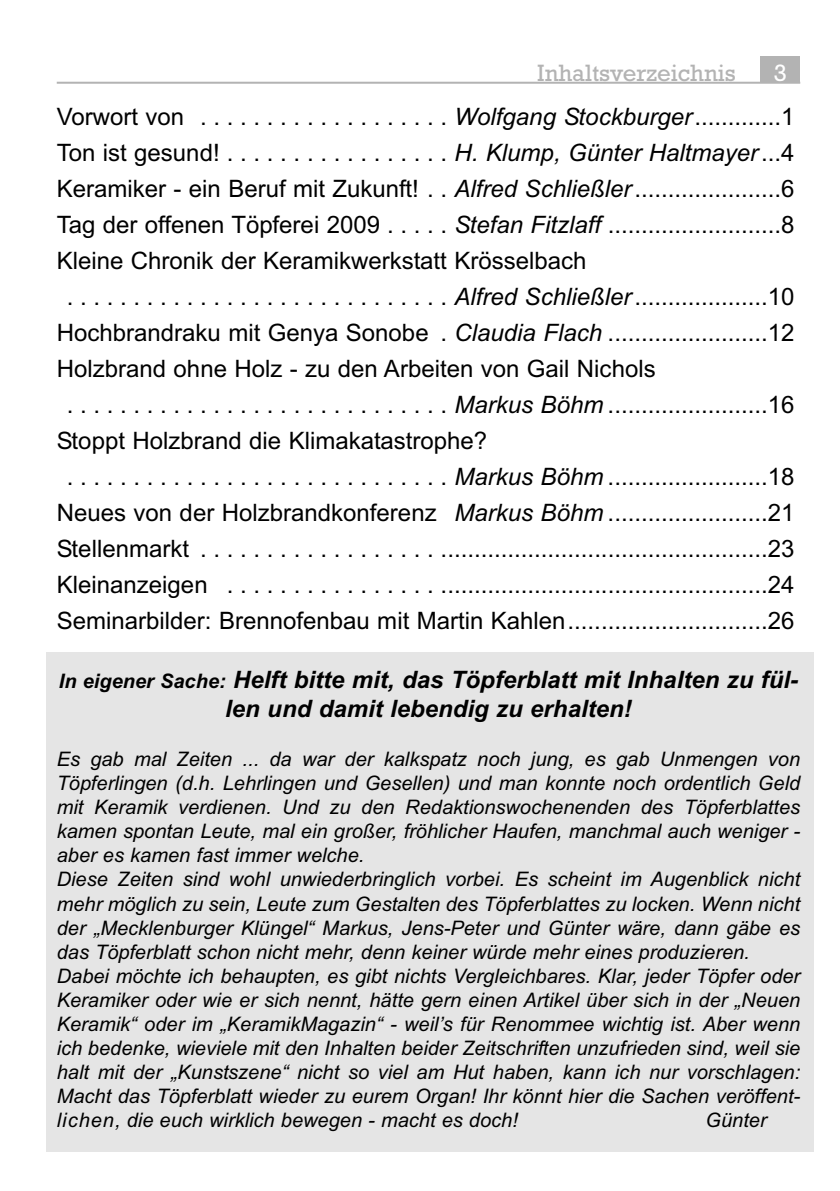
<style>
.page{position:relative;width:840px;height:1191px;background:#fff}
.page>*{position:absolute;margin:0;border:0;box-sizing:border-box;transform-origin:0 0}
.t1{font:24px "Arial";color:#000}
.t2{font:italic 700 24px/28.8px "Arial";color:#000;text-align:center}
.t3{font:24px "Rockwell";color:#b3b3b3}
.t4{font:24px "Rockwell";color:#fff}
.t5{font:italic 20px/24px "Arial";color:#000}
.s1{font-style:italic}
.s2{font-size:20px}
</style>
<div class="page">
<div style="left:46px;top:652px;width:766px;height:500px;background:#e5e5e5"></div>
<div style="left:760px;top:57px;width:39px;height:26px;background:#b3b3b3"></div>
<hr style="left:57px;top:82px;width:742px;height:2px;background:#b3b3b3">
<p class="t3" style="left:537px;top:58px;width:200px">Inhaltsverzeichnis</p>
<p class="t4" style="left:773px;top:58px;width:15px">3</p>
<p class="t1" style="left:57px;top:103px;width:739px">Vorwort von . . . . . . . . . . . . . . . . . . . <span class="s1">Wolfgang Stockburger</span>.............1</p>
<p class="t1" style="left:57px;top:139px;width:739px">Ton ist gesund! . . . . . . . . . . . . . . . . . <span class="s1">H. Klump, Günter Haltmayer</span>...4</p>
<p class="t1" style="left:57px;top:175px;width:739px">Keramiker - ein Beruf mit Zukunft! . . <span class="s1">Alfred Schließler</span>......................6</p>
<p class="t1" style="left:57px;top:211px;width:739px">Tag der offenen Töpferei 2009 . . . . . <span class="s1">Stefan Fitzlaff</span> ..........................8</p>
<p class="t1" style="left:57px;top:247px;width:531px">Kleine Chronik der Keramikwerkstatt Krösselbach</p>
<p class="t1" style="left:67px;top:283px;width:729px">. . . . . . . . . . . . . . . . . . . . . . . . . . . . . <span class="s1">Alfred Schließler</span>....................10</p>
<p class="t1" style="left:57px;top:319px;width:739px">Hochbrandraku mit Genya Sonobe . <span class="s1">Claudia Flach</span> ........................12</p>
<p class="t1" style="left:57px;top:355px;width:600px">Holzbrand ohne Holz - zu den Arbeiten von Gail Nichols</p>
<p class="t1" style="left:67px;top:391px;width:729px">. . . . . . . . . . . . . . . . . . . . . . . . . . . . . <span class="s1">Markus Böhm</span> ........................16</p>
<p class="t1" style="left:57px;top:427px;width:432px">Stoppt Holzbrand die Klimakatastrophe?</p>
<p class="t1" style="left:67px;top:463px;width:729px">. . . . . . . . . . . . . . . . . . . . . . . . . . . . . <span class="s1">Markus Böhm</span> ........................18</p>
<p class="t1" style="left:57px;top:499px;width:739px">Neues von der Holzbrandkonferenz <span class="s1">Markus Böhm</span> ........................21</p>
<p class="t1" style="left:57px;top:535px;width:739px">Stellenmarkt . . . . . . . . . . . . . . . . . . .................................................23</p>
<p class="t1" style="left:57px;top:571px;width:739px">Kleinanzeigen . . . . . . . . . . . . . . . . .................................................24</p>
<p class="t1" style="left:57px;top:607px;width:739px">Seminarbilder: Brennofenbau mit Martin Kahlen..............................26</p>
<p class="t2" style="left:59px;top:665px;width:740px"><span class="s2">In eigener Sache:</span> Helft bitte mit, das Töpferblatt mit Inhalten zu fül&shy;len und damit lebendig zu erhalten!</p>
<p class="t5" style="left:57px;top:747px;width:744px">Es gab mal Zeiten ... da war der kalkspatz noch jung, es gab Unmengen von Töpferlingen (d.h. Lehrlingen und Gesellen) und man konnte noch ordentlich Geld mit Keramik verdienen. Und zu den Redaktionswochenenden des Töpferblattes kamen spontan Leute, mal ein großer, fröhlicher Haufen, manchmal auch weniger - aber es kamen fast immer welche.<br>Diese Zeiten sind wohl unwiederbringlich vorbei. Es scheint im Augenblick nicht mehr möglich zu sein, Leute zum Gestalten des Töpferblattes zu locken. Wenn nicht der „Mecklenburger Klüngel“ Markus, Jens-Peter und Günter wäre, dann gäbe es das Töpferblatt schon nicht mehr, denn keiner würde mehr eines produzieren.<br>Dabei möchte ich behaupten, es gibt nichts Vergleichbares. Klar, jeder Töpfer oder Keramiker oder wie er sich nennt, hätte gern einen Artikel über sich in der „Neuen Keramik“ oder im „KeramikMagazin“ - weil’s für Renommee wichtig ist. Aber wenn ich bedenke, wieviele mit den Inhalten beider Zeitschriften unzufrieden sind, weil sie halt mit der „Kunstszene“ nicht so viel am Hut haben, kann ich nur vorschlagen:<br>Macht das Töpferblatt wieder zu eurem Organ! Ihr könnt hier die Sachen veröffent&shy;lichen, die euch wirklich bewegen - macht es doch!</p>
<p class="t5" style="left:705px;top:1107px;width:63px">Günter</p>
</div>
